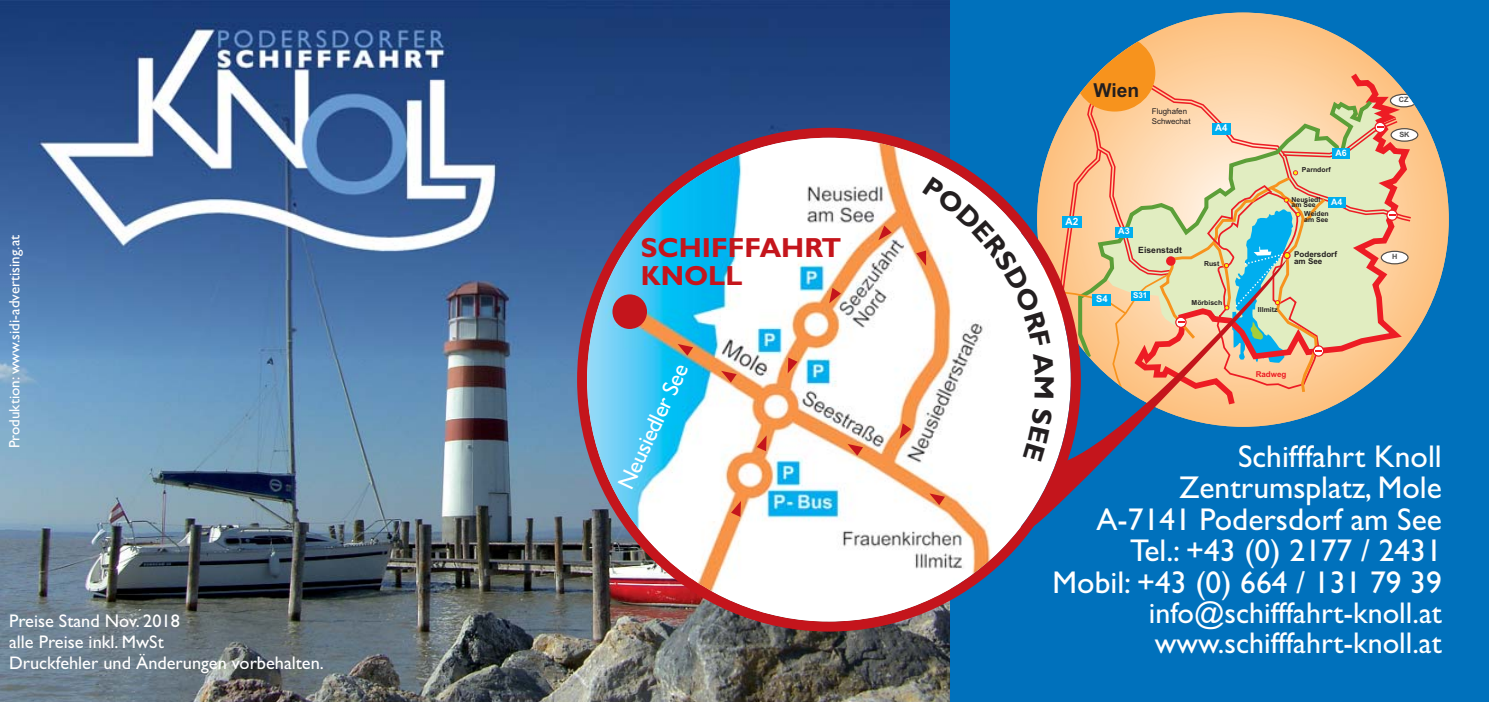
<style>
.page{position:relative;width:1489px;height:702px;background:#fff}
.page>*{position:absolute;margin:0;border:0;box-sizing:border-box;transform-origin:0 0}
.t1{font:31.5px/31.5px "Gill Sans";color:#fff;text-align:right}
.t2{font:30px/30px "Gill Sans";color:#fff}
.t3{font:700 27.75px/27.8px "Gill Sans";color:#c4151c}
.t4{font:23.25px "Gill Sans";color:#fff}
.t5{font:700 19.25px "Arial";color:#231f20}
.t6{font:18.25px/21px "Gill Sans";color:#fff}
.t7{font:15px "Gill Sans";color:#fff}
.t8{font:700 10px "Arial";color:#fff}
.t9{font:700 9.5px "Arial";color:#fff}
.t10{font:700 9px "Arial";color:#fff}
.t11{font:700 8.75px "Arial";color:#231f20}
.t12{font:700 8.75px "Arial";color:#fff}
.t13{font:8px/9.5px "Arial";color:#231f20}
.t14{font:700 8px/7.2px "Arial";color:#231f20}
.t15{font:700 8px "Arial";color:#ed1c24}
.t16{font:700 8px "Arial";color:#fff}
.t17{font:700 7.25px "Arial";color:#4d4d4d}
.t18{font:700 7px/5.5px "Arial";color:#231f20}
</style>
<div class="page">
<img style="left:0;top:359px;width:950px;height:342px">
<img style="left:0;top:0;width:950px;height:359px">
<div style="left:950px;top:0;width:538px;height:701px;background:#0071bc"></div>
<svg style="left:1037px;top:13px;width:411px;height:414px"></svg>
<svg style="left:1154px;top:67px;width:259px;height:271px"></svg>
<div style="left:1391px;top:129px;width:25px;height:12px;background:#fff;border-radius:50%"></div>
<div style="left:1390px;top:128px;width:28px;height:14px;border:2px solid #4d4d4d;border-radius:50%"></div>
<div style="left:1389px;top:94px;width:28px;height:13px;border:2px solid #4d4d4d;border-radius:50%"></div>
<svg style="left:1074px;top:34px;width:81px;height:77px"></svg>
<img style="left:29px;top:23px;width:489px;height:256px">
<img style="left:577px;top:128px;width:449px;height:503px">
<img style="left:587px;top:138px;width:433px;height:483px">
<svg style="left:1026px;top:462px;width:75px;height:75px"></svg>
<div style="left:612px;top:294px;width:35px;height:35px;background:#c4151c;border-radius:50%"></div>
<svg style="left:677px;top:344px;width:16px;height:11px"></svg>
<svg style="left:847px;top:444px;width:16px;height:11px"></svg>
<svg style="left:721px;top:371px;width:15px;height:11px"></svg>
<svg style="left:878px;top:225px;width:13px;height:15px"></svg>
<svg style="left:829px;top:288px;width:11px;height:15px"></svg>
<svg style="left:787px;top:357px;width:10px;height:16px"></svg>
<svg style="left:929px;top:493px;width:15px;height:12px"></svg>
<svg style="left:756px;top:435px;width:10px;height:16px"></svg>
<svg style="left:731px;top:501px;width:10px;height:16px"></svg>
<svg style="left:899px;top:82px;width:513px;height:380px"></svg>
<p class="t7" style="left:9px;top:448px;width:215px;rotate:-90deg">Produktion: www.sidi-advertising.at</p>
<p class="t3" style="left:640px;top:237px;width:202px">SCHIFFFAHRT<br>KNOLL</p>
<p class="t4" style="left:617px;top:484px;width:137px;rotate:-65deg">Neusiedler See</p>
<p class="t6" style="left:9px;top:612px;width:316px">Preise Stand Nov. 2018<br>alle Preise inkl. MwSt<br>Druckfehler und Änderungen vorbehalten.</p>
<p class="t5" style="left:1093px;top:83px;width:47px">Wien</p>
<p class="t13" style="left:1151px;top:106px;width:40px">Flughafen<br>Schwechat</p>
<p class="t9" style="left:1215px;top:125px;width:14px">A4</p>
<p class="t8" style="left:1065px;top:217px;width:14px">A2</p>
<p class="t9" style="left:1096px;top:295px;width:13px">S4</p>
<p class="t10" style="left:1118px;top:228px;width:13px">A3</p>
<p class="t11" style="left:1138px;top:246px;width:45px">Eisenstadt</p>
<p class="t16" style="left:1133px;top:292px;width:16px">S31</p>
<p class="t18" style="left:1203px;top:261px;width:17px">Rust</p>
<p class="t18" style="left:1191px;top:301px;width:32px">Mörbisch</p>
<p class="t12" style="left:1335px;top:150px;width:13px">A6</p>
<p class="t18" style="left:1301px;top:168px;width:30px">Parndorf</p>
<p class="t18" style="left:1291px;top:197px;width:30px">Neusiedl am See</p>
<p class="t18" style="left:1304px;top:212px;width:26px">Weiden am See</p>
<p class="t12" style="left:1330px;top:198px;width:13px">A4</p>
<p class="t14" style="left:1293px;top:251px;width:44px">Podersdorf am See</p>
<p class="t18" style="left:1257px;top:307px;width:21px">Illmitz</p>
<p class="t15" style="left:1255px;top:371px;width:32px">Radweg</p>
<p class="t17" style="left:1398px;top:97px;width:11px">CZ</p>
<p class="t17" style="left:1399px;top:131px;width:12px">SK</p>
<p class="t17" style="left:1391px;top:254px;width:7px">H</p>
<p class="t1" style="left:1052px;top:443px;width:390px">Schifffahrt Knoll<br>Zentrumsplatz, Mole<br>A-7141 Podersdorf am See<br>Tel.: +43 (0) 2177 / 2431<br>Mobil: +43 (0) 664 / 131 79 39</p>
<p class="t2" style="left:1148px;top:601px;width:294px">info@schifffahrt-knoll.at www.schifffahrt-knoll.at</p>
</div>
